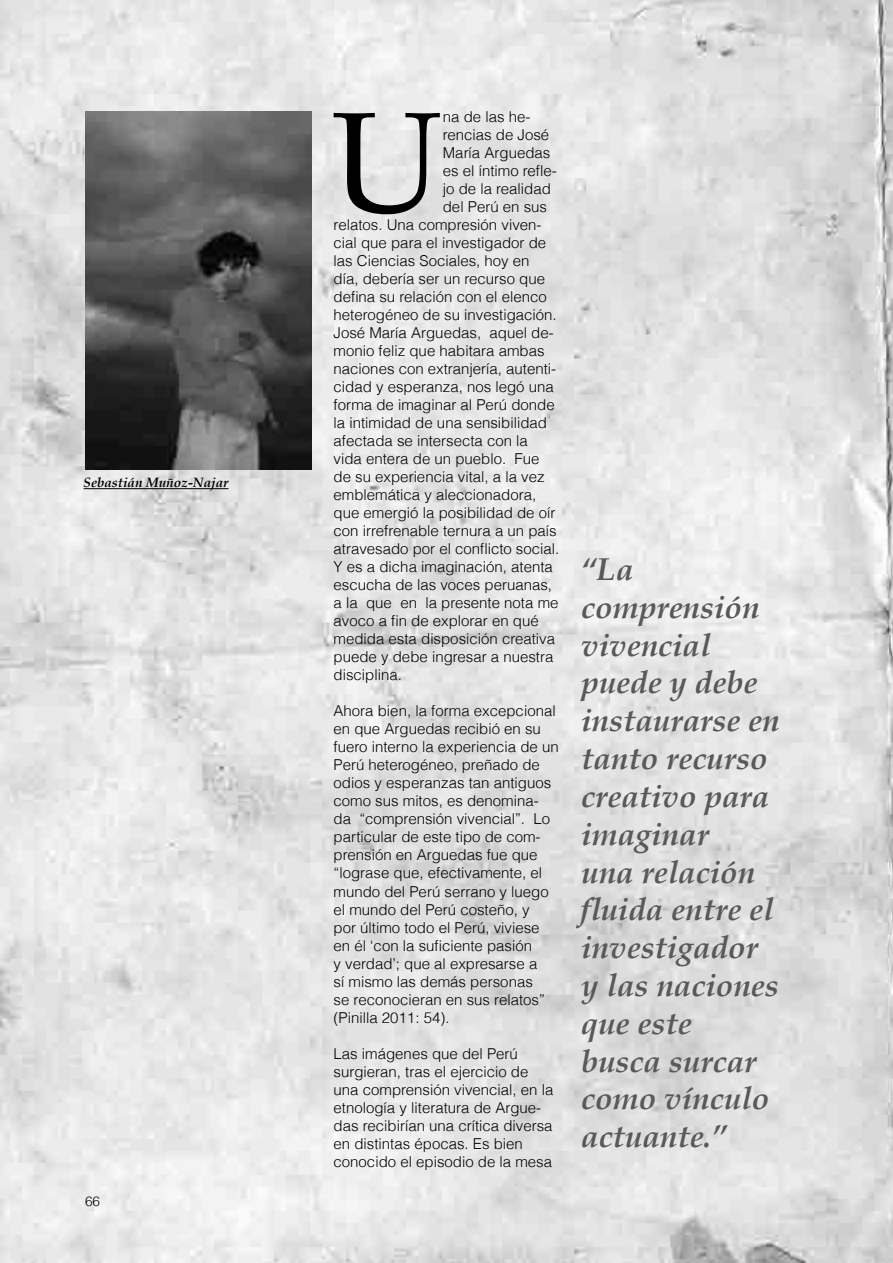
<style>
.page{position:relative;width:893px;height:1263px;background:#fff}
.page>*{position:absolute;margin:0;border:0;box-sizing:border-box;transform-origin:0 0}
.t1{font:143.85px "Book Antiqua";color:#000}
.t2{font:italic 700 31.5px/37.8px "Book Antiqua";color:#58595b}
.t3{font:300 15px/18px "Helvetica";color:#000}
.t4{font:italic 700 13.5px "Book Antiqua";color:#000}
.t5{font:300 13.5px "Helvetica";color:#000}
</style>
<div class="page">
<img style="left:0;top:0;width:893px;height:1263px">
<img style="left:85px;top:112px;width:227px;height:358px">
<hr style="left:84px;top:488px;width:145px;height:1px;background:#000">
<p class="t4" style="left:84px;top:474px;width:146px">Sebastián Muñoz-Najar</p>
<p class="t5" style="left:85px;top:1193px;width:17px">66</p>
<h1 class="t1" style="left:331px;top:74px;width:113px">U</h1>
<p class="t3" style="left:443px;top:108px;width:89px">na de las he-</p>
<p class="t3" style="left:443px;top:126px;width:108px">rencias de José</p>
<p class="t3" style="left:443px;top:144px;width:109px">María Arguedas</p>
<p class="t3" style="left:443px;top:162px;width:115px">es el íntimo refle-</p>
<p class="t3" style="left:443px;top:180px;width:110px">jo de la realidad</p>
<p class="t3" style="left:443px;top:198px;width:106px">del Perú en sus</p>
<p class="t3" style="left:334px;top:216px;width:209px">relatos. Una compresión viven-</p>
<p class="t3" style="left:334px;top:234px;width:214px">cial que para el investigador de</p>
<p class="t3" style="left:334px;top:252px;width:197px">las Ciencias Sociales, hoy en</p>
<p class="t3" style="left:334px;top:270px;width:213px">día, debería ser un recurso que</p>
<p class="t3" style="left:334px;top:288px;width:215px">defina su relación con el elenco</p>
<p class="t3" style="left:334px;top:306px;width:225px">heterogéneo de su investigación.</p>
<p class="t3" style="left:334px;top:324px;width:222px">José María Arguedas, aquel de-</p>
<p class="t3" style="left:334px;top:342px;width:212px">monio feliz que habitara ambas</p>
<p class="t3" style="left:334px;top:360px;width:224px">naciones con extranjería, autenti-</p>
<p class="t3" style="left:334px;top:378px;width:222px">cidad y esperanza, nos legó una</p>
<p class="t3" style="left:334px;top:396px;width:223px">forma de imaginar al Perú donde</p>
<p class="t3" style="left:334px;top:414px;width:215px">la intimidad de una sensibilidad</p>
<p class="t3" style="left:334px;top:432px;width:196px">afectada se intersecta con la</p>
<p class="t3" style="left:334px;top:450px;width:207px">vida entera de un pueblo. Fue</p>
<p class="t3" style="left:334px;top:468px;width:212px">de su experiencia vital, a la vez</p>
<p class="t3" style="left:334px;top:486px;width:204px">emblemática y aleccionadora,</p>
<p class="t3" style="left:334px;top:504px;width:223px">que emergió la posibilidad de oír</p>
<p class="t3" style="left:334px;top:522px;width:225px">con irrefrenable ternura a un país</p>
<p class="t3" style="left:334px;top:540px;width:227px">atravesado por el conflicto social.</p>
<p class="t3" style="left:334px;top:558px;width:221px">Y es a dicha imaginación, atenta</p>
<p class="t3" style="left:334px;top:576px;width:220px">escucha de las voces peruanas,</p>
<p class="t3" style="left:334px;top:594px;width:226px">a la que en la presente nota me</p>
<p class="t3" style="left:334px;top:612px;width:207px">avoco a fin de explorar en qué</p>
<p class="t3" style="left:334px;top:630px;width:223px">medida esta disposición creativa</p>
<p class="t3" style="left:334px;top:648px;width:221px">puede y debe ingresar a nuestra</p>
<p class="t3" style="left:334px;top:666px;width:70px">disciplina.</p>
<p class="t3" style="left:334px;top:702px;width:227px">Ahora bien, la forma excepcional en que Arguedas recibió en su fuero interno la experiencia de un<br>Perú heterogéneo, preñado de odios y esperanzas tan antiguos como sus mitos, es denomina&shy;da “comprensión vivencial”. Lo particular de este tipo de com&shy;prensión en Arguedas fue que “lograse que, efectivamente, el mundo del Perú serrano y luego el mundo del Perú costeño, y<br>por último todo el Perú, viviese en él ‘con la suficiente pasión<br>y verdad’; que al expresarse a<br>sí mismo las demás personas<br>se reconocieran en sus relatos” (Pinilla 2011: 54).</p>
<p class="t3" style="left:334px;top:1044px;width:221px">Las imágenes que del Perú surgieran, tras el ejercicio de una comprensión vivencial, en la etnología y literatura de Argue&shy;das recibirían una crítica diversa en distintas épocas. Es bien conocido el episodio de la mesa</p>
<h2 class="t2" style="left:581px;top:551px;width:200px">“La comprensión vivencial puede y debe instaurarse en tanto recurso creativo para imaginar<br>una relación fluida entre el investigador y las naciones que este<br>busca surcar como vínculo actuante.”</h2>
</div>
